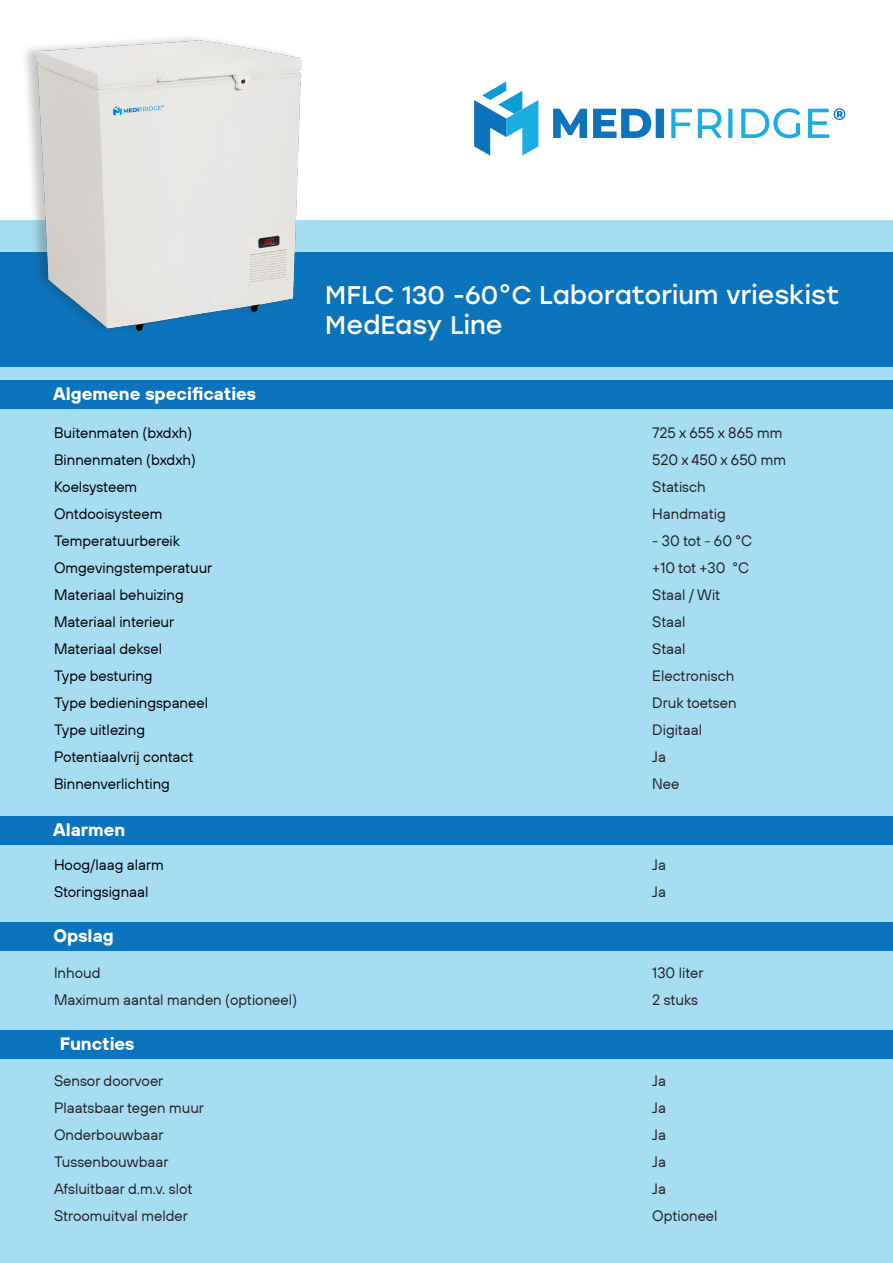
<style>
.page{position:relative;width:893px;height:1263px;background:#fff}
.page>*{position:absolute;margin:0;border:0;box-sizing:border-box;transform-origin:0 0}
.t1{font:25.5px "Stolzl";color:#fff}
.t2{font:700 18px "TT Hoves Pro Trial";color:#fff}
.t3{font:15px/27px "TT Hoves Pro Trial";color:#231f20}
.t4{font:15px "TT Hoves Pro Trial";color:#000}
</style>
<div class="page">
<div style="left:0;top:220px;width:893px;height:1043px;background:#a6ddf3"></div>
<div style="left:0;top:252px;width:893px;height:115px;background:#0c74bc"></div>
<div style="left:0;top:381px;width:893px;height:28px;background:#0c74bc"></div>
<div style="left:21px;top:33px;width:280px;height:304px;background:#231f20;opacity:.25"></div>
<img style="left:37px;top:40px;width:265px;height:290px">
<div style="left:0;top:816px;width:893px;height:29px;background:#0c74bc"></div>
<div style="left:0;top:922px;width:893px;height:28px;background:#0c74bc"></div>
<svg style="left:474px;top:81px;width:64px;height:75px"></svg>
<svg style="left:553px;top:109px;width:111px;height:29px"></svg>
<svg style="left:671px;top:108px;width:174px;height:30px"></svg>
<div style="left:0;top:1030px;width:893px;height:29px;background:#0c74bc"></div>
<p class="t2" style="left:53px;top:382px;width:205px">Algemene specificaties</p>
<p class="t4" style="left:54px;top:423px;width:140px">Buitenmaten (bxdxh)</p>
<p class="t4" style="left:54px;top:450px;width:143px">Binnenmaten (bxdxh)</p>
<p class="t4" style="left:54px;top:477px;width:85px">Koelsysteem</p>
<p class="t4" style="left:54px;top:504px;width:110px">Ontdooisysteem</p>
<p class="t4" style="left:54px;top:531px;width:128px">Temperatuurbereik</p>
<p class="t4" style="left:54px;top:558px;width:160px">Omgevingstemperatuur</p>
<p class="t4" style="left:54px;top:585px;width:131px">Materiaal behuizing</p>
<p class="t4" style="left:54px;top:612px;width:122px">Materiaal interieur</p>
<p class="t4" style="left:54px;top:639px;width:110px">Materiaal deksel</p>
<p class="t4" style="left:54px;top:666px;width:100px">Type besturing</p>
<p class="t4" style="left:54px;top:693px;width:156px">Type bedieningspaneel</p>
<p class="t4" style="left:54px;top:720px;width:93px">Type uitlezing</p>
<p class="t4" style="left:54px;top:747px;width:141px">Potentiaalvrij contact</p>
<p class="t4" style="left:54px;top:774px;width:117px">Binnenverlichting</p>
<p class="t2" style="left:53px;top:818px;width:74px">Alarmen</p>
<p class="t4" style="left:54px;top:855px;width:111px">Hoog/laag alarm</p>
<p class="t4" style="left:54px;top:882px;width:96px">Storingsignaal</p>
<p class="t2" style="left:53px;top:923px;width:62px">Opslag</p>
<p class="t3" style="left:54px;top:959px;width:48px">Inhoud</p>
<p class="t3" style="left:54px;top:986px;width:245px">Maximum aantal manden (optioneel)</p>
<p class="t2" style="left:60px;top:1032px;width:76px">Functies</p>
<p class="t3" style="left:54px;top:1067px;width:111px">Sensor doorvoer</p>
<p class="t3" style="left:54px;top:1094px;width:151px">Plaatsbaar tegen muur</p>
<p class="t3" style="left:54px;top:1121px;width:111px">Onderbouwbaar</p>
<p class="t3" style="left:54px;top:1148px;width:116px">Tussenbouwbaar</p>
<p class="t3" style="left:54px;top:1175px;width:140px">Afsluitbaar d.m.v. slot<br>Stroomuitval melder</p>
<p class="t1" style="left:325px;top:277px;width:516px">MFLC 130 -60°C Laboratorium vrieskist</p>
<p class="t1" style="left:325px;top:308px;width:179px">MedEasy Line</p>
<p class="t3" style="left:652px;top:419px;width:132px">725 x 655 x 865 mm</p>
<p class="t3" style="left:652px;top:446px;width:135px">520 x 450 x 650 mm</p>
<p class="t3" style="left:652px;top:473px;width:55px">Statisch</p>
<p class="t3" style="left:652px;top:500px;width:75px">Handmatig</p>
<p class="t3" style="left:652px;top:527px;width:101px">- 30 tot - 60 °C</p>
<p class="t3" style="left:652px;top:554px;width:98px">+10 tot +30 °C<br>Staal / Wit</p>
<p class="t3" style="left:652px;top:608px;width:35px">Staal<br>Staal</p>
<p class="t3" style="left:652px;top:662px;width:84px">Electronisch</p>
<p class="t3" style="left:652px;top:689px;width:86px">Druk toetsen</p>
<p class="t3" style="left:652px;top:716px;width:51px">Digitaal</p>
<p class="t3" style="left:652px;top:743px;width:15px">Ja</p>
<p class="t3" style="left:652px;top:770px;width:29px">Nee</p>
<p class="t3" style="left:652px;top:851px;width:15px">Ja</p>
<p class="t3" style="left:652px;top:878px;width:15px">Ja</p>
<p class="t3" style="left:652px;top:959px;width:53px">130 liter</p>
<p class="t3" style="left:652px;top:986px;width:47px">2 stuks</p>
<p class="t3" style="left:652px;top:1067px;width:15px">Ja<br>Ja</p>
<p class="t3" style="left:652px;top:1121px;width:15px">Ja</p>
<p class="t3" style="left:652px;top:1148px;width:15px">Ja</p>
<p class="t3" style="left:652px;top:1175px;width:15px">Ja</p>
<p class="t3" style="left:652px;top:1202px;width:67px">Optioneel</p>
</div>
